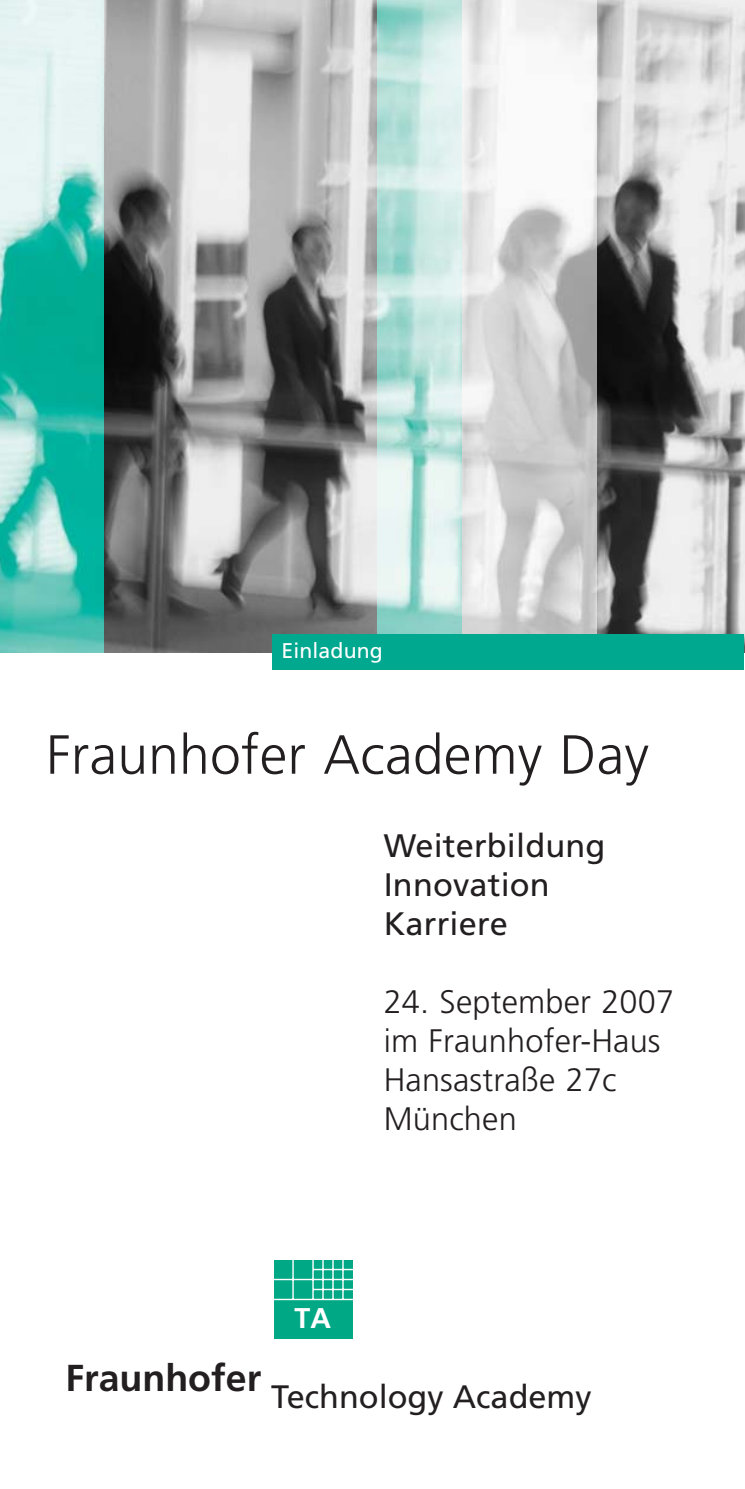
<style>
.page{position:relative;width:745px;height:1489px;background:#fff}
.page>*{position:absolute;margin:0;border:0;box-sizing:border-box;transform-origin:0 0}
.t1{font:300 55px "Frutiger";letter-spacing:.005em;color:#231f20}
.t2{font:700 37.5px "Frutiger";color:#231f20}
.t3{font:300 32.5px/39px "Frutiger";letter-spacing:.005em;color:#231f20}
.t4{font:32.5px/39px "Frutiger";letter-spacing:.005em;color:#231f20}
.t5{font:700 28.5px "Frutiger";color:#fff}
.t6{font:21.25px "Frutiger";letter-spacing:.005em;color:#fff}
</style>
<div class="page">
<img style="left:103px;top:0;width:640px;height:652px">
<img style="left:461px;top:0;width:135px;height:634px">
<img style="left:377px;top:0;width:84px;height:634px">
<img style="left:0;top:0;width:103px;height:652px">
<div style="left:272px;top:634px;width:471px;height:36px;background:#00a890"></div>
<div style="left:274px;top:1260px;width:78px;height:78px;background:#00a886"></div>
<hr style="left:274px;top:1298px;width:78px;height:1px;background:#fff">
<hr style="left:274px;top:1278px;width:78px;height:2px;background:#fff">
<hr style="left:292px;top:1260px;width:1px;height:39px;background:#fff">
<hr style="left:332px;top:1260px;width:1px;height:39px;background:#fff">
<hr style="left:322px;top:1260px;width:1px;height:39px;background:#fff">
<hr style="left:342px;top:1260px;width:1px;height:39px;background:#fff">
<hr style="left:313px;top:1268px;width:39px;height:2px;background:#fff">
<hr style="left:313px;top:1288px;width:39px;height:2px;background:#fff">
<hr style="left:312px;top:1260px;width:1px;height:39px;background:#fff">
<p class="t6" style="left:281px;top:642px;width:103px">Einladung</p>
<h1 class="t1" style="left:46px;top:732px;width:604px">Fraunhofer Academy Day</h1>
<p class="t4" style="left:383px;top:828px;width:223px">Weiterbildung<br>Innovation<br>Karriere</p>
<p class="t3" style="left:383px;top:984px;width:292px">24. September 2007 im Fraunhofer-Haus<br>Hansastraße 27c<br>München</p>
<p class="t5" style="left:294px;top:1306px;width:38px">TA</p>
<p class="t2" style="left:65px;top:1362px;width:197px">Fraunhofer</p>
<p class="t4" style="left:271px;top:1379px;width:322px">Technology Academy</p>
</div>
